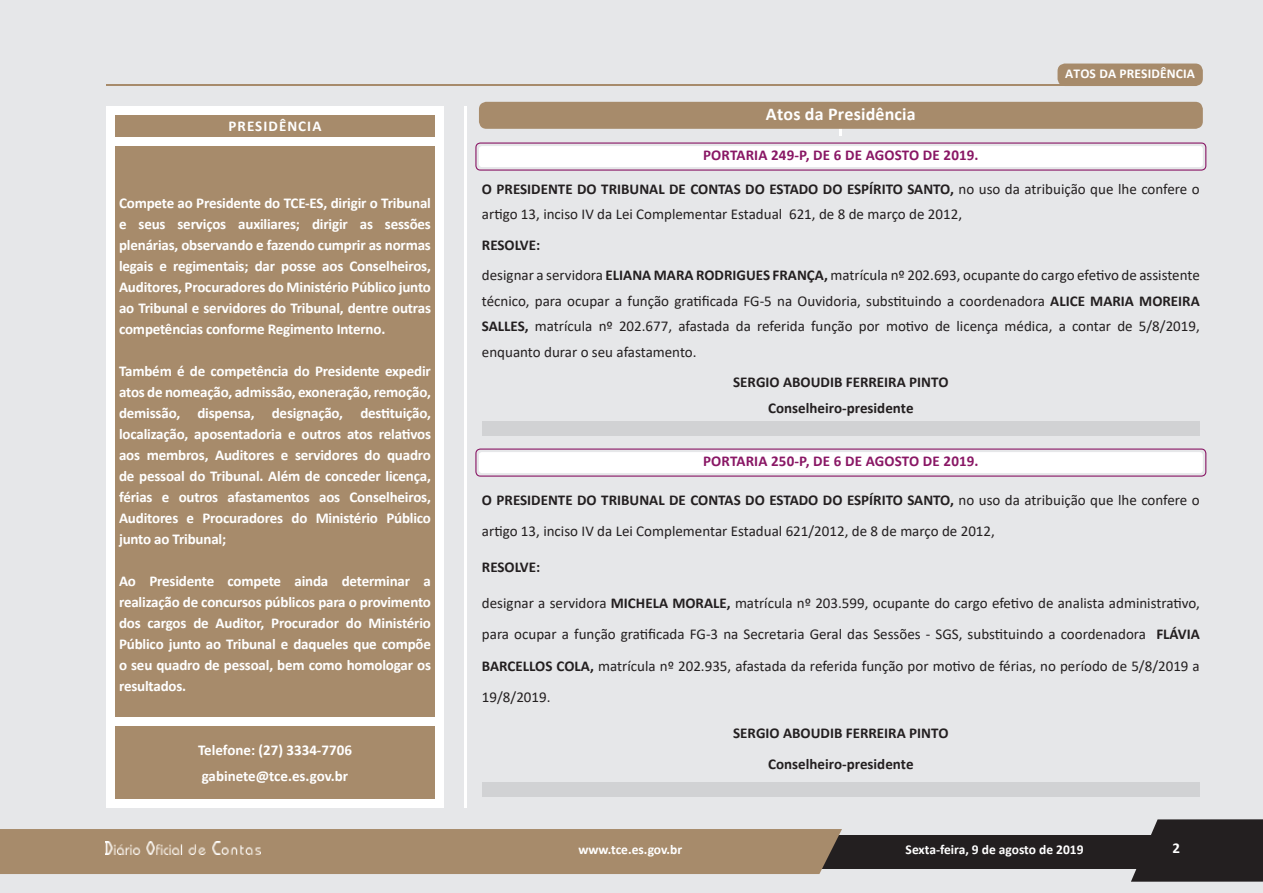
<style>
.page{position:relative;width:1263px;height:893px;background:#e6e7e9}
.page>*{position:absolute;margin:0;border:0;box-sizing:border-box;transform-origin:0 0}
.t1{font:700 18px "Calibri";letter-spacing:.01em;color:#fff}
.t2{font:15px/31.3px "Calibri";color:#231f20}
.t3{font:700 15px/21px "Calibri";letter-spacing:-.01em;color:#fff;text-align:justify}
.t4{font:700 15px/25.8px "Calibri";color:#231f20;text-align:center}
.t5{font:700 15px "Calibri";letter-spacing:.01em;color:#891765}
.t6{font:700 15px "Calibri";letter-spacing:.07em;color:#fff}
.t7{font:700 13.5px "Calibri";color:#fff}
.s1{font-weight:700}
</style>
<div class="page">
<svg style="left:1131px;top:819px;width:132px;height:63px;background:#3b3738"></svg>
<div style="left:804px;top:835px;width:459px;height:33px;background:#231f20"></div>
<hr style="left:465px;top:106px;width:2px;height:702px;background:#fff">
<div style="left:1057px;top:64px;width:146px;height:22px;background:#a78b6b;border-radius:8px"></div>
<hr style="left:106px;top:85px;width:1033px;height:1px;background:#a78b6b">
<div style="left:0;top:829px;width:842px;height:45px;background:#a78b6b"></div>
<img style="left:105px;top:842px;width:156px;height:13px">
<div style="left:115px;top:115px;width:320px;height:684px;background:#a78b6b"></div>
<div style="left:106px;top:106px;width:338px;height:9px;background:#fff"></div>
<div style="left:106px;top:115px;width:9px;height:22px;background:#fff"></div>
<div style="left:435px;top:115px;width:9px;height:22px;background:#fff"></div>
<div style="left:106px;top:137px;width:338px;height:8px;background:#fff"></div>
<div style="left:106px;top:145px;width:9px;height:572px;background:#fff"></div>
<div style="left:435px;top:145px;width:9px;height:572px;background:#fff"></div>
<div style="left:106px;top:717px;width:338px;height:9px;background:#fff"></div>
<div style="left:106px;top:726px;width:9px;height:73px;background:#fff"></div>
<div style="left:435px;top:726px;width:9px;height:73px;background:#fff"></div>
<div style="left:106px;top:799px;width:338px;height:9px;background:#fff"></div>
<div style="left:479px;top:102px;width:724px;height:27px;background:#a78b6b;border-radius:8px"></div>
<svg style="left:475px;top:142px;width:731px;height:29px;background:#f0e7ee"></svg>
<div style="left:482px;top:421px;width:718px;height:14px;background:#d1d2d4"></div>
<svg style="left:475px;top:448px;width:731px;height:29px;background:#f0e7ee"></svg>
<div style="left:482px;top:782px;width:718px;height:15px;background:#d1d2d4"></div>
<p class="t6" style="left:229px;top:116px;width:94px">PRESIDÊNCIA</p>
<p class="t3" style="left:119px;top:192px;width:313px">Compete ao Presidente do TCE-ES, dirigir o Tribunal e seus serviços auxiliares; dirigir as sessões plenárias, observando e fazendo cumprir as normas legais e regimentais; dar posse aos Conselheiros, Auditores, Procuradores do Ministério Público junto ao Tribunal e servidores do Tribunal, dentre outras competências conforme Regimento Interno.</p>
<p class="t3" style="left:119px;top:360px;width:313px">Também é de competência do Presidente expedir atos de nomeação, admissão, exoneração, remoção, demissão, dispensa, designação, destituição, localização, aposentadoria e outros atos relativos aos membros, Auditores e servidores do quadro de pessoal do Tribunal. Além de conceder licença, férias e outros afastamentos aos Conselheiros, Auditores e Procuradores do Ministério Público junto ao Tribunal;</p>
<p class="t3" style="left:119px;top:570px;width:313px">Ao Presidente compete ainda determinar a realização de concursos públicos para o provimento dos cargos de Auditor, Procurador do Ministério Público junto ao Tribunal e daqueles que compõe o seu quadro de pessoal, bem como homologar os resultados.</p>
<p class="t3" style="left:198px;top:737px;width:155px;line-height:25.5px">Telefone: (27) 3334-7706 gabinete@tce.es.gov.br</p>
<p class="t7" style="left:1065px;top:64px;width:131px">ATOS DA PRESIDÊNCIA</p>
<p class="t1" style="left:766px;top:101px;width:151px">Atos da Presidência</p>
<p class="t5" style="left:703px;top:145px;width:277px">PORTARIA 249-P, DE 6 DE AGOSTO DE 2019.</p>
<p class="t2" style="left:482px;top:175px;width:719px;line-height:25.8px"><span class="s1">O PRESIDENTE DO TRIBUNAL DE CONTAS DO ESTADO DO ESPÍRITO SANTO,</span> no uso da atribuição que lhe confere o artigo 13, inciso IV da Lei Complementar Estadual 621, de 8 de março de 2012,</p>
<p class="t2" style="left:482px;top:229px;width:719px;line-height:30.3px"><span class="s1">RESOLVE:<br></span>designar a servidora <span class="s1">ELIANA MARA RODRIGUES FRANÇA,</span> matrícula nº 202.693, ocupante do cargo efetivo de assistente</p>
<p class="t2" style="left:482px;top:287px;width:719px;line-height:25.8px;text-align:justify">técnico, para ocupar a função gratificada FG-5 na Ouvidoria, substituindo a coordenadora <span class="s1">ALICE MARIA MOREIRA SALLES,</span> matrícula nº 202.677, afastada da referida função por motivo de licença médica, a contar de 5/8/2019, enquanto durar o seu afastamento.</p>
<p class="t4" style="left:733px;top:369px;width:217px">SERGIO ABOUDIB FERREIRA PINTO<br>Conselheiro-presidente</p>
<p class="t5" style="left:703px;top:451px;width:277px">PORTARIA 250-P, DE 6 DE AGOSTO DE 2019.</p>
<p class="t2" style="left:482px;top:484px;width:719px"><span class="s1">O PRESIDENTE DO TRIBUNAL DE CONTAS DO ESTADO DO ESPÍRITO SANTO,</span> no uso da atribuição que lhe confere o artigo 13, inciso IV da Lei Complementar Estadual 621/2012, de 8 de março de 2012,</p>
<p class="t4" style="left:482px;top:554px;width:60px">RESOLVE:</p>
<p class="t2" style="left:482px;top:587px;width:719px;text-align:justify">designar a servidora <span class="s1">MICHELA MORALE,</span> matrícula nº 203.599, ocupante do cargo efetivo de analista administrativo, para ocupar a função gratificada FG-3 na Secretaria Geral das Sessões - SGS, substituindo a coordenadora <span class="s1">FLÁVIA BARCELLOS COLA,</span> matrícula nº 202.935, afastada da referida função por motivo de férias, no período de 5/8/2019 a 19/8/2019.</p>
<p class="t4" style="left:733px;top:717px;width:217px;line-height:31.3px">SERGIO ABOUDIB FERREIRA PINTO<br>Conselheiro-presidente</p>
<p class="t7" style="left:578px;top:840px;width:105px">www.tce.es.gov.br</p>
<p class="t7" style="left:906px;top:840px;width:180px">Sexta-feira, 9 de agosto de 2019</p>
<p class="t3" style="left:1172px;top:837px;width:9px">2</p>
</div>
